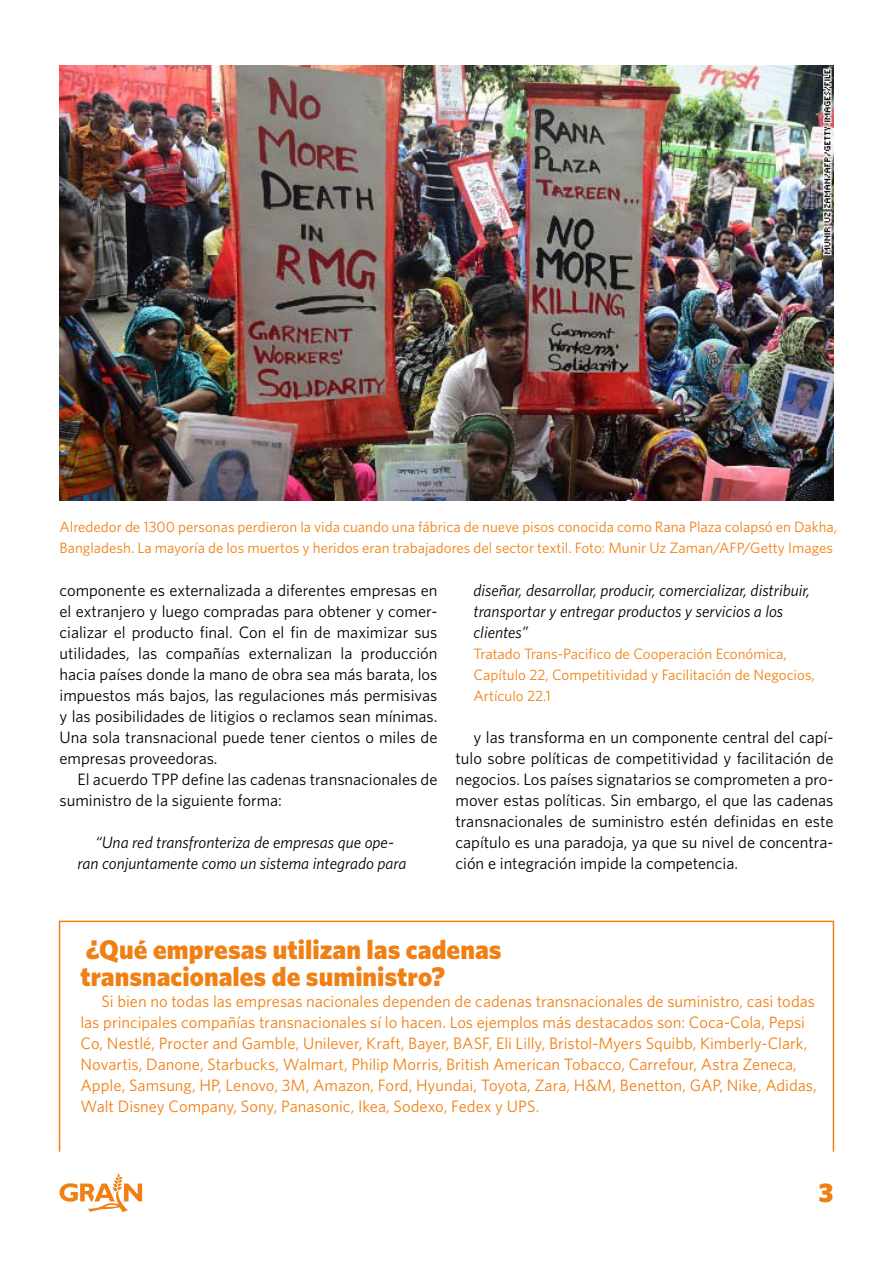
<style>
.page{position:relative;width:893px;height:1263px;background:#fff}
.page>*{position:absolute;margin:0;border:0;box-sizing:border-box;transform-origin:0 0}
.Text_Box_title{font:900 27px/27px "Whitney";color:#f08013}
.t1{font:16.5px/21px "Whitney";color:#000;text-align:justify}
.Text_Box_body{font:16.5px/21px "Whitney";color:#f08013}
.Quote_in_text{font:italic 16.5px/21px "Whitney";color:#000}
.Photo_caption{font:15px/21px "Whitney";color:#f08013}
.Firma_quote{font:15px/21px "Whitney";color:#f08013}
</style>
<div class="page">
<svg style="left:60px;top:1173px;width:82px;height:39px"></svg>
<img style="left:60px;top:65px;width:773px;height:436px">
<div style="left:59px;top:921px;width:775px;height:231px;border:2px solid #f08013"></div>
<p class="Photo_caption" style="left:60px;top:516px;width:779px">Alrededor de 1300 personas perdieron la vida cuando una fábrica de nueve pisos conocida como Rana Plaza colapsó en Dakha,<br>Bangladesh. La mayoría de los muertos y heridos eran trabajadores del sector textil. Foto: Munir Uz Zaman/AFP/Getty Images</p>
<p class="t1" style="left:60px;top:580px;width:379px">componente es externalizada a diferentes empresas en el extranjero y luego compradas para obtener y comer&shy;cializar el producto final. Con el fin de maximizar sus utilidades, las compañías externalizan la producción hacia países donde la mano de obra sea más barata, los impuestos más bajos, las regulaciones más permisivas y las posibilidades de litigios o reclamos sean mínimas.<br>Una sola transnacional puede tener cientos o miles de empresas proveedoras.</p>
<p class="t1" style="left:60px;top:769px;width:379px;text-indent:18px">El acuerdo TPP define las cadenas transnacionales de suministro de la siguiente forma:</p>
<p class="Quote_in_text" style="left:78px;top:832px;width:331px;text-align:center">“Una red transfronteriza de empresas que ope-<br>ran conjuntamente como un sistema integrado para</p>
<p class="Quote_in_text" style="left:473px;top:580px;width:338px">diseñar, desarrollar, producir, comercializar, distribuir, transportar y entregar productos y servicios a los clientes”</p>
<p class="Firma_quote" style="left:473px;top:643px;width:343px">Tratado Trans-Pacifico de Cooperación Económica,<br>Capítulo 22, Competitividad y Facilitación de Negocios,<br>Artículo 22.1</p>
<p class="t1" style="left:455px;top:727px;width:379px;text-indent:18px">y las transforma en un componente central del capí&shy;tulo sobre políticas de competitividad y facilitación de negocios. Los países signatarios se comprometen a pro&shy;mover estas políticas. Sin embargo, el que las cadenas transnacionales de suministro estén definidas en este capítulo es una paradoja, ya que su nivel de concentra&shy;ción e integración impide la competencia.</p>
<p class="Text_Box_title" style="left:81px;top:935px;width:423px">¿Qué empresas utilizan las cadenas transnacionales de suministro?</p>
<p class="Text_Box_body" style="left:81px;top:990px;width:738px;text-indent:21px">Si bien no todas las empresas nacionales dependen de cadenas transnacionales de suministro, casi todas las principales compañías transnacionales sí lo hacen. Los ejemplos más destacados son: Coca-Cola, Pepsi Co, Nestlé, Procter and Gamble, Unilever, Kraft, Bayer, BASF, Eli Lilly, Bristol-Myers Squibb, Kimberly-Clark, Novartis, Danone, Starbucks, Walmart, Philip Morris, British American Tobacco, Carrefour, Astra Zeneca, Apple, Samsung, HP, Lenovo, 3M, Amazon, Ford, Hyundai, Toyota, Zara, H&amp;M, Benetton, GAP, Nike, Adidas, Walt Disney Company, Sony, Panasonic, Ikea, Sodexo, Fedex y UPS.</p>
<h1 class="Text_Box_title" style="left:818px;top:1178px;width:17px">3</h1>
</div>
